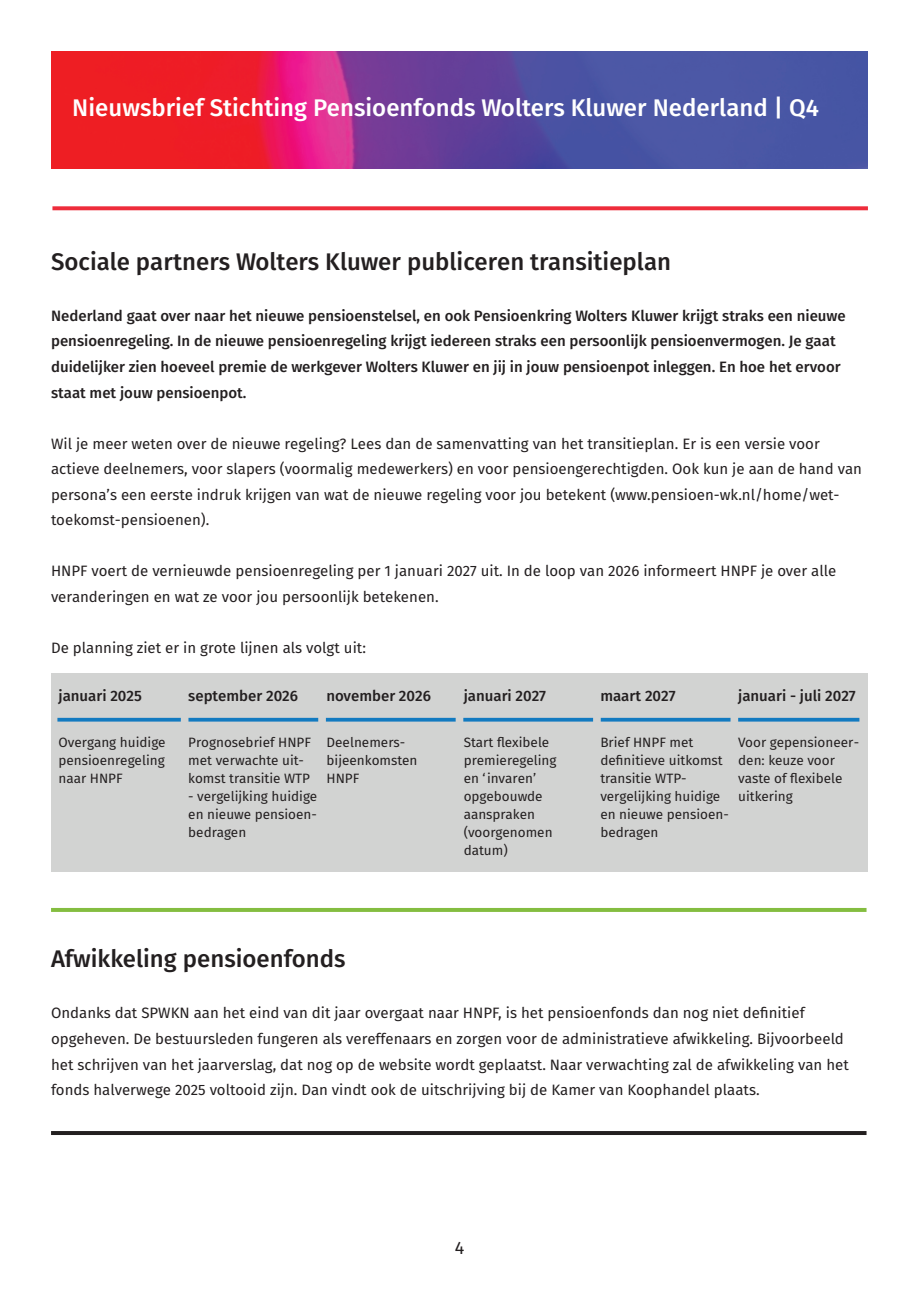
<style>
.page{position:relative;width:919px;height:1289px;background:#fff}
.page>*{position:absolute;margin:0;border:0;box-sizing:border-box;transform-origin:0 0}
.t1{font:500 24px "Fira Sans";color:#231f20}
.t2{font:500 24px "Fira Sans";color:#fff}
.t3{font:18px "Fira Sans";color:#231f20}
.t4{font:15px/25.5px "Fira Sans";color:#231f20}
.t5{font:500 15px/25.5px "Fira Sans";color:#231f20}
.t6{font:13.5px/18px "Fira Sans";color:#231f20}
</style>
<div class="page">
<div style="left:51px;top:673px;width:816px;height:199px;background:#d2d3d2"></div>
<svg style="left:52px;top:206px;width:815px;height:4px;background:#ef3c4a"></svg>
<svg style="left:57px;top:717px;width:124px;height:4px"></svg>
<svg style="left:188px;top:717px;width:130px;height:4px"></svg>
<svg style="left:326px;top:717px;width:129px;height:4px"></svg>
<svg style="left:600px;top:717px;width:130px;height:4px"></svg>
<svg style="left:463px;top:717px;width:130px;height:4px"></svg>
<svg style="left:738px;top:717px;width:121px;height:4px"></svg>
<hr style="left:51px;top:908px;width:815px;height:3px;background:#84bd40">
<hr style="left:51px;top:1131px;width:815px;height:3px;background:#231f20">
<img style="left:51px;top:51px;width:816px;height:117px">
<h1 class="t2" style="left:72px;top:88px;width:748px">Nieuwsbrief Stichting Pensioenfonds Wolters Kluwer Nederland | Q4</h1>
<h1 class="t1" style="left:51px;top:242px;width:621px">Sociale partners Wolters Kluwer publiceren transitieplan</h1>
<p class="t5" style="left:51px;top:302px;width:796px">Nederland gaat over naar het nieuwe pensioenstelsel, en ook Pensioenkring Wolters Kluwer krijgt straks een nieuwe pensioenregeling. In de nieuwe pensioenregeling krijgt iedereen straks een persoonlijk pensioenvermogen. Je gaat duidelijker zien hoeveel premie de werkgever Wolters Kluwer en jij in jouw pensioenpot inleggen. En hoe het ervoor staat met jouw pensioenpot.</p>
<p class="t4" style="left:51px;top:430px;width:812px">Wil je meer weten over de nieuwe regeling? Lees dan de samenvatting van het transitieplan. Er is een versie voor actieve deelnemers, voor slapers (voormalig medewerkers) en voor pensioengerechtigden. Ook kun je aan de hand van persona’s een eerste indruk krijgen van wat de nieuwe regeling voor jou betekent (www.pensioen-wk.nl/home/wet&shy;toekomst-pensioenen).</p>
<p class="t4" style="left:51px;top:557px;width:786px">HNPF voert de vernieuwde pensioenregeling per 1 januari 2027 uit. In de loop van 2026 informeert HNPF je over alle veranderingen en wat ze voor jou persoonlijk betekenen.</p>
<p class="t4" style="left:51px;top:634px;width:316px">De planning ziet er in grote lijnen als volgt uit:</p>
<p class="t5" style="left:58px;top:682px;width:85px">januari 2025</p>
<p class="t6" style="left:58px;top:732px;width:109px;text-align:justify">Overgang huidige pensioenregeling naar HNPF</p>
<p class="t6" style="left:326px;top:732px;width:92px">Deelnemers&shy;bijeenkomsten<br>HNPF</p>
<p class="t5" style="left:188px;top:682px;width:111px">september 2026</p>
<p class="t5" style="left:326px;top:682px;width:106px">november 2026</p>
<p class="t5" style="left:463px;top:682px;width:84px">januari 2027</p>
<p class="t5" style="left:600px;top:682px;width:77px">maart 2027</p>
<p class="t5" style="left:738px;top:682px;width:119px">januari - juli 2027</p>
<p class="t6" style="left:463px;top:732px;width:94px">Start flexibele premieregeling en ‘invaren’ opgebouwde aanspraken (voorgenomen datum)</p>
<p class="t6" style="left:600px;top:732px;width:130px">Brief HNPF met definitieve uitkomst transitie WTP&shy;vergelijking huidige en nieuwe pensioen&shy;bedragen</p>
<p class="t6" style="left:738px;top:732px;width:122px">Voor gepensioneer&shy;den: keuze voor vaste of flexibele uitkering</p>
<p class="t6" style="left:188px;top:732px;width:124px">Prognosebrief HNPF met verwachte uit&shy;komst transitie WTP</p>
<p class="t6" style="left:188px;top:786px;width:131px;text-align:justify">- vergelijking huidige en nieuwe pensioen&shy;bedragen</p>
<h1 class="t1" style="left:51px;top:939px;width:296px">Afwikkeling pensioenfonds</h1>
<p class="t4" style="left:51px;top:1000px;width:799px">Ondanks dat SPWKN aan het eind van dit jaar overgaat naar HNPF, is het pensioenfonds dan nog niet definitief opgeheven. De bestuursleden fungeren als vereffenaars en zorgen voor de administratieve afwikkeling. Bijvoorbeeld het schrijven van het jaarverslag, dat nog op de website wordt geplaatst. Naar verwachting zal de afwikkeling van het fonds halverwege 2025 voltooid zijn. Dan vindt ook de uitschrijving bij de Kamer van Koophandel plaats.</p>
<p class="t3" style="left:454px;top:1233px;width:11px">4</p>
</div>
